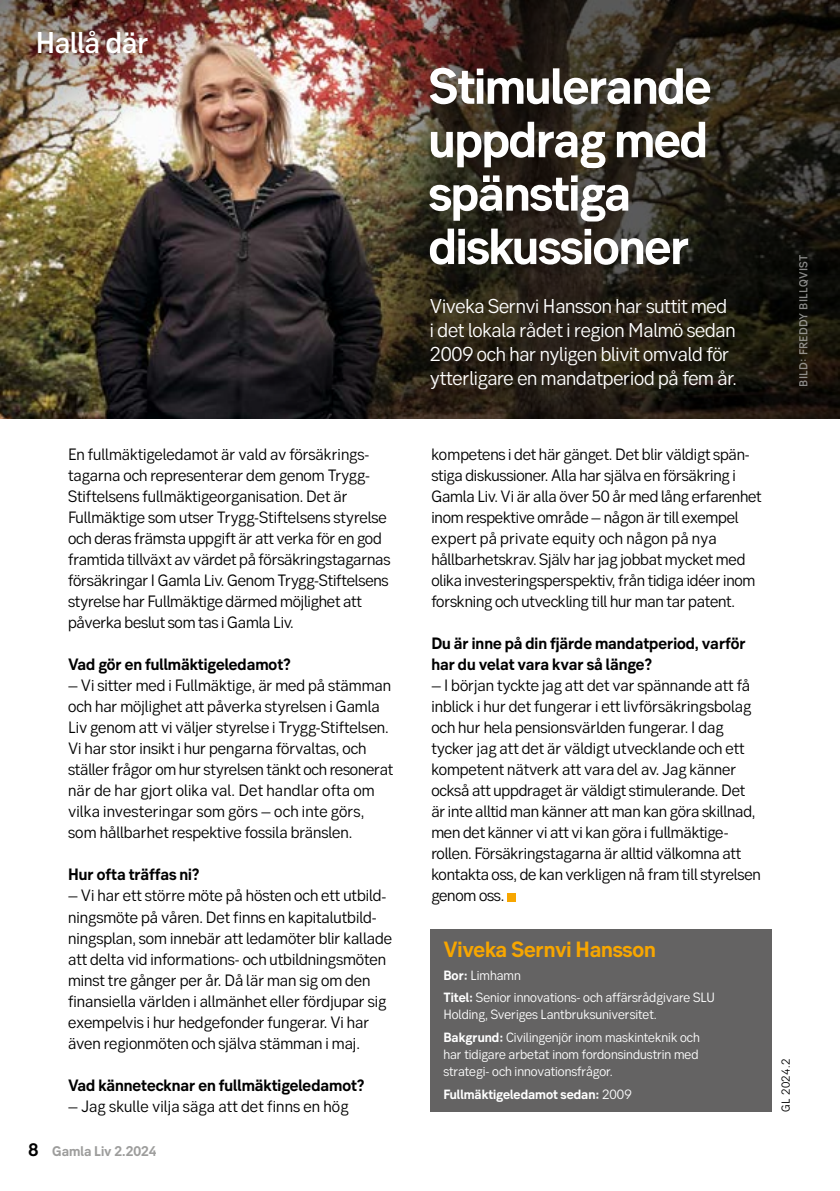
<style>
.page{position:relative;width:840px;height:1191px;background:#fff}
.page>*{position:absolute;margin:0;border:0;box-sizing:border-box;transform-origin:0 0}
.t1{font:700 50.6px/53.4px "SEB Sans Serif";letter-spacing:-.02em;color:#fff}
.t2{font:500 30px "SEB Sans Serif";letter-spacing:-.005em;color:#fff}
.t3{font:700 22px "SEB Sans Serif";letter-spacing:-.005em;color:#f7a600}
.t4{font:20px/24px "SEB Sans Serif";letter-spacing:-.01em;color:#fff}
.t5{font:16.4px/21px "SEB Sans Serif";letter-spacing:-.01em;color:#000}
.t6{font:700 16.4px/21px "SEB Sans Serif";color:#000}
.t7{font:16.4px "SEB Sans Serif";letter-spacing:.01em;color:#000}
.t8{font:700 14px "SEB Sans Serif";color:#9d9d9c}
.t9{font:13.4px/22.6px "SEB Sans Serif";color:#fff}
.t10{font:700 13.4px "SEB Sans Serif";color:#fff}
.t11{font:500 11.6px "SEB Sans Serif";letter-spacing:.03em;color:#d0d0d0}
.t12{font:11.6px "SEB Sans Serif";letter-spacing:.03em;color:#000}
.s1{font-size:18px;color:#000}
.s2{font-weight:700}
.s3{font-weight:400}
</style>
<div class="page">
<img style="left:0;top:234px;width:100px;height:184px">
<svg style="left:100px;top:0;width:739px;height:418px;background:#29221b"></svg>
<img style="left:0;top:0;width:400px;height:234px">
<div style="left:507px;top:893px;width:8px;height:8px;background:#f7a600"></div>
<div style="left:429px;top:928px;width:342px;height:183px;background:#646363"></div>
<h2 class="t2" style="left:36px;top:25px;width:114px">Hallå där</h2>
<p class="t5" style="left:68px;top:444px;width:323px">En fullmäktigeledamot är vald av försäkrings&shy;tagarna och representerar dem genom Trygg-Stiftelsens fullmäktigeorganisation. Det är Fullmäktige som utser Trygg-Stiftelsens styrelse och deras främsta uppgift är att verka för en god framtida tillväxt av värdet på försäkringstagarnas försäkringar I Gamla Liv. Genom Trygg-Stiftelsens styrelse har Fullmäktige därmed möjlighet att påverka beslut som tas i Gamla Liv.</p>
<p class="t6" style="left:68px;top:654px;width:224px">Vad gör en fullmäktigeledamot?</p>
<p class="t5" style="left:68px;top:675px;width:326px">– Vi sitter med i Fullmäktige, är med på stämman och har möjlighet att påverka styrelsen i Gamla Liv genom att vi väljer styrelse i Trygg-Stiftelsen.<br>Vi har stor insikt i hur pengarna förvaltas, och ställer frågor om hur styrelsen tänkt och resonerat när de har gjort olika val. Det handlar ofta om vilka investeringar som görs – och inte görs, som hållbarhet respektive fossila bränslen.</p>
<p class="t6" style="left:68px;top:864px;width:133px">Hur ofta träffas ni?</p>
<p class="t5" style="left:68px;top:885px;width:325px">– Vi har ett större möte på hösten och ett utbild&shy;ningsmöte på våren. Det finns en kapitalutbild&shy;ningsplan, som innebär att ledamöter blir kallade att delta vid informations- och utbildningsmöten minst tre gånger per år. Då lär man sig om den finansiella världen i allmänhet eller fördjupar sig exempelvis i hur hedgefonder fungerar. Vi har även regionmöten och själva stämman i maj.</p>
<p class="t6" style="left:68px;top:1074px;width:297px">Vad kännetecknar en fullmäktigeledamot?</p>
<p class="t7" style="left:68px;top:1096px;width:282px">– Jag skulle vilja säga att det finns en hög</p>
<p class="t8" style="left:28px;top:1142px;width:129px"><span class="s1">8</span> Gamla Liv 2.2024</p>
<h1 class="t1" style="left:428px;top:59px;width:284px">Stimulerande uppdrag med spänstiga diskussioner</h1>
<p class="t4" style="left:429px;top:294px;width:308px">Viveka Sernvi Hansson har suttit med<br>i det lokala rådet i region Malmö sedan 2009 och har nyligen blivit omvald för ytterligare en mandatperiod på fem år.</p>
<p class="t11" style="left:796px;top:387px;width:133px;rotate:-90deg">BILD: FREDDY BILLQVIST</p>
<p class="t5" style="left:431px;top:444px;width:331px">kompetens i det här gänget. Det blir väldigt spän&shy;stiga diskussioner. Alla har själva en försäkring i Gamla Liv. Vi är alla över 50 år med lång erfarenhet inom respektive område – någon är till exempel expert på private equity och någon på nya hållbarhetskrav. Själv har jag jobbat mycket med olika investeringsperspektiv, från tidiga idéer inom forskning och utveckling till hur man tar patent.</p>
<p class="t6" style="left:431px;top:633px;width:316px">Du är inne på din fjärde mandatperiod, varför har du velat vara kvar så länge?</p>
<p class="t5" style="left:431px;top:675px;width:331px">– I början tyckte jag att det var spännande att få inblick i hur det fungerar i ett livförsäkringsbolag och hur hela pensionsvärlden fungerar. I dag tycker jag att det är väldigt utvecklande och ett kompetent nätverk att vara del av. Jag känner också att uppdraget är väldigt stimulerande. Det är inte alltid man känner att man kan göra skillnad, men det känner vi att vi kan göra i fullmäktige&shy;rollen. Försäkringstagarna är alltid välkomna att kontakta oss, de kan verkligen nå fram till styrelsen genom oss.</p>
<h3 class="t3" style="left:443px;top:936px;width:214px">Viveka Sernvi Hansson</h3>
<p class="t9" style="left:443px;top:963px;width:273px"><span class="s2">Bor:</span> Limhamn<br><span class="s2">Titel:</span> Senior innovations- och affärsrådgivare SLU</p>
<p class="t9" style="left:443px;top:1003px;width:258px">Holding, Sveriges Lantbruksuniversitet.<br><span class="s2">Bakgrund:</span> Civilingenjör inom maskinteknik och</p>
<p class="t9" style="left:443px;top:1045px;width:256px;line-height:17px">har tidigare arbetat inom fordonsindustrin med strategi- och innovationsfrågor.</p>
<p class="t10" style="left:443px;top:1086px;width:190px">Fullmäktigeledamot sedan: <span class="s3">2009</span></p>
<p class="t12" style="left:778px;top:1111px;width:54px;rotate:-90deg">GL 2024.2</p>
</div>
